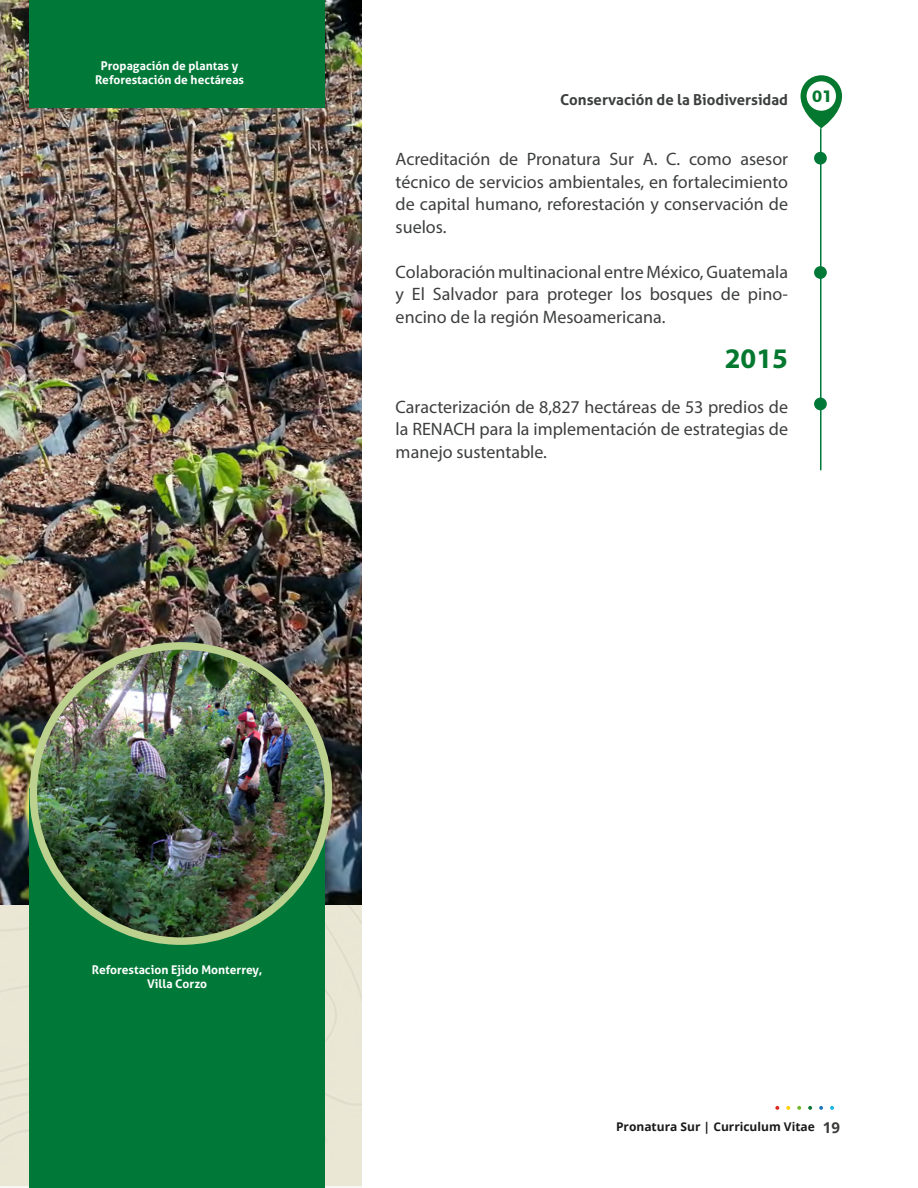
<style>
.page{position:relative;width:918px;height:1188px;background:#fff}
.page>*{position:absolute;margin:0;border:0;box-sizing:border-box;transform-origin:0 0}
.t1{font:700 28.5px "Myriad Pro";color:#057830}
.t2{font:18px/22.5px "Myriad Pro";color:#3d3f3e;text-align:justify}
.t3{font:700 16.35px "Montserrat";color:#057830}
.t4{font:700 15px "Aller";color:#3d3f3e}
.t5{font:700 12px/14.4px "Aller";color:#fff;text-align:center}
.t6{font:700 12px "Open Sans";color:#1a1a1a}
.s1{font-size:15px;color:#3c3c3b}
</style>
<div class="page">
<svg style="left:775px;top:1106px;width:4px;height:4px"></svg>
<svg style="left:786px;top:1106px;width:4px;height:4px"></svg>
<svg style="left:797px;top:1106px;width:4px;height:4px"></svg>
<svg style="left:808px;top:1106px;width:4px;height:4px"></svg>
<svg style="left:819px;top:1106px;width:4px;height:4px"></svg>
<svg style="left:830px;top:1106px;width:4px;height:4px"></svg>
<div style="left:0;top:905px;width:361px;height:283px;background:#eae7d5"></div>
<img style="left:0;top:0;width:361px;height:905px">
<div style="left:30px;top:0;width:295px;height:107px;background:#007938"></div>
<div style="left:30px;top:788px;width:295px;height:400px;background:#007938"></div>
<img style="left:33px;top:646px;width:296px;height:295px;border-radius:148px">
<div style="left:30px;top:642px;width:302px;height:303px;border:8px solid #bcd18e;border-radius:50%"></div>
<svg style="left:801px;top:75px;width:41px;height:53px"></svg>
<hr style="left:820px;top:128px;width:2px;height:342px;background:#007938">
<div style="left:814px;top:152px;width:13px;height:13px;background:#007938;border-radius:50%"></div>
<div style="left:814px;top:266px;width:13px;height:13px;background:#007938;border-radius:50%"></div>
<div style="left:814px;top:398px;width:13px;height:12px;background:#007938;border-radius:50%"></div>
<p class="t5" style="left:95px;top:58px;width:151px">Propagación de plantas y<br>Reforestación de hectáreas</p>
<p class="t4" style="left:560px;top:91px;width:229px">Conservación de la Biodiversidad</p>
<p class="t3" style="left:812px;top:83px;width:22px">01</p>
<p class="t2" style="left:396px;top:148px;width:394px">Acreditación de Pronatura Sur A. C. como asesor técnico de servicios ambientales, en fortalecimiento de capital humano, reforestación y conservación de suelos.</p>
<p class="t2" style="left:396px;top:260px;width:394px">Colaboración multinacional entre México, Guatemala y El Salvador para proteger los bosques de pino&shy;encino de la región Mesoamericana.</p>
<p class="t1" style="left:725px;top:340px;width:65px">2015</p>
<p class="t2" style="left:396px;top:395px;width:394px">Caracterización de 8,827 hectáreas de 53 predios de la RENACH para la implementación de estrategias de manejo sustentable.</p>
<p class="t5" style="left:92px;top:962px;width:172px">Reforestacion Ejido Monterrey,<br>Villa Corzo</p>
<p class="t6" style="left:616px;top:1119px;width:225px">Pronatura Sur | Curriculum Vitae <span class="s1">19</span></p>
</div>
